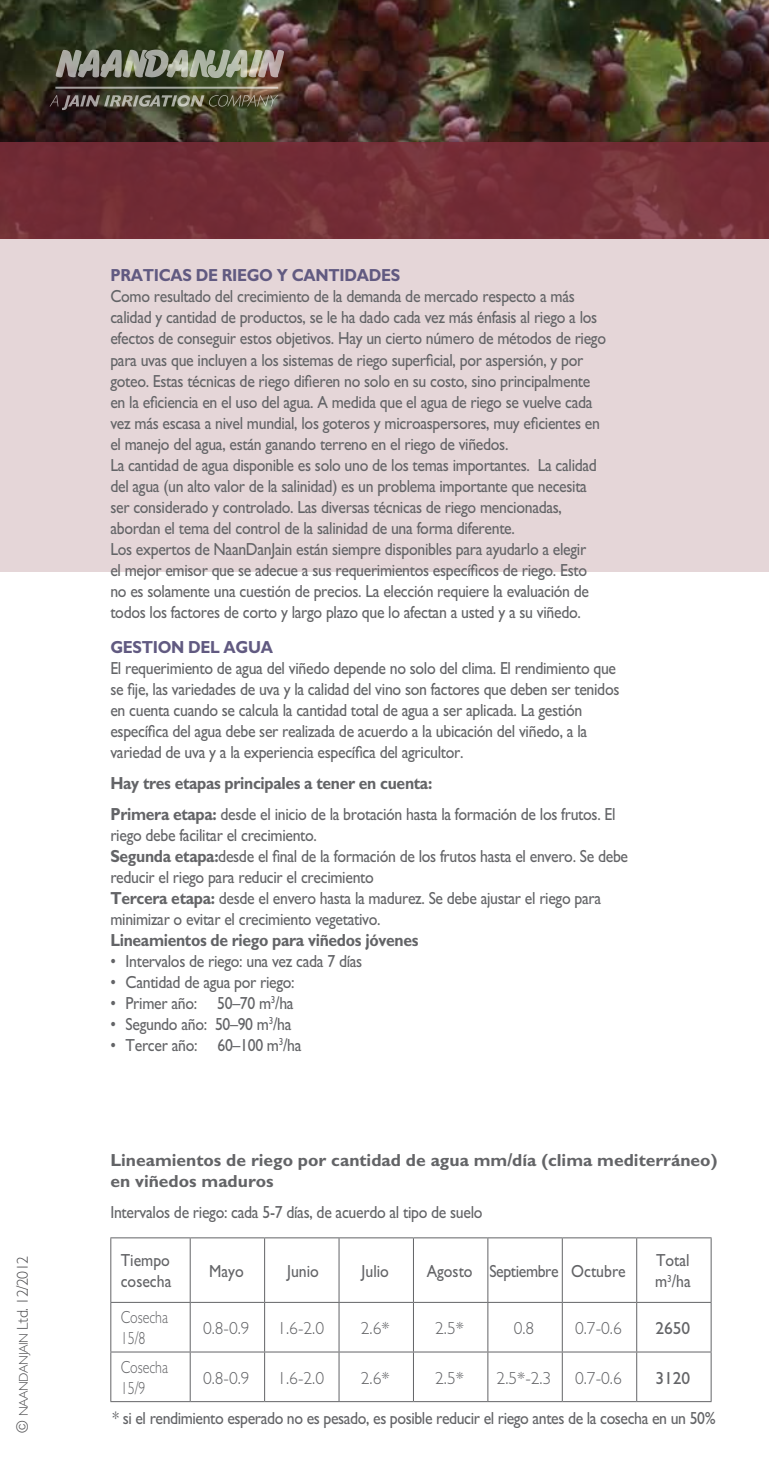
<style>
.page{position:relative;width:769px;height:1474px;background:#fff}
.page>*{position:absolute;margin:0;border:0;box-sizing:border-box;transform-origin:0 0}
.t1{font:17.5px/21px "M Gill Sans";letter-spacing:-.02em;color:#636467;scale:.9 1}
.t2{font:700 17.5px/21px "M Gill Sans";color:#636467}
.t3{font:300 17.5px "M Gill Sans";color:#636467}
.t4{font:700 17.5px "M Gill Sans";letter-spacing:-.02em;color:#615a81;scale:.9 1}
.t5{font:700 17.5px "M Gill Sans";letter-spacing:-.02em;color:#636467;scale:.9 1}
.t6{font:17.5px/21px "M Gill Sans";color:#636467;scale:.9 1}
.t7{font:300 17.5px/21px "M Gill Sans";color:#636467;scale:.8 1}
.t8{font:17.5px "M Gill Sans";letter-spacing:-.02em;color:#636467}
.t9{font:300 15.75px "M Gill Sans";letter-spacing:-.03em;color:#4d4d4f}
.s1{font-size:12.6px}
.s2{font-weight:700}
</style>
<div class="page">
<img style="left:0;top:0;width:769px;height:142px">
<div style="left:0;top:237px;width:769px;height:334px;background:#e5d6d8"></div>
<svg style="left:0;top:142px;width:768px;height:96px;background:#732e36"></svg>
<svg style="left:50px;top:95px;width:228px;height:15px;background:#605e4d"></svg>
<img style="left:56px;top:49px;width:228px;height:29px">
<hr style="left:55px;top:87px;width:223px;height:2px;background:#fff">
<hr style="left:768px;top:237px;width:1px;height:334px;background:#7c2e3a">
<hr style="left:768px;top:142px;width:1px;height:96px;background:#7c2e3a">
<hr style="left:110px;top:1237px;width:80px;height:1px;background:#636467">
<hr style="left:110px;top:1238px;width:1px;height:63px;background:#636467">
<hr style="left:190px;top:1237px;width:75px;height:1px;background:#636467">
<hr style="left:190px;top:1238px;width:1px;height:63px;background:#636467">
<hr style="left:265px;top:1237px;width:74px;height:1px;background:#636467">
<hr style="left:264px;top:1238px;width:1px;height:63px;background:#636467">
<hr style="left:339px;top:1237px;width:74px;height:1px;background:#636467">
<hr style="left:339px;top:1238px;width:1px;height:63px;background:#636467">
<hr style="left:413px;top:1237px;width:75px;height:1px;background:#636467">
<hr style="left:413px;top:1238px;width:1px;height:63px;background:#636467">
<hr style="left:488px;top:1237px;width:74px;height:1px;background:#636467">
<hr style="left:487px;top:1238px;width:1px;height:63px;background:#636467">
<hr style="left:562px;top:1237px;width:75px;height:1px;background:#636467">
<hr style="left:562px;top:1238px;width:1px;height:63px;background:#636467">
<hr style="left:637px;top:1237px;width:74px;height:1px;background:#636467">
<hr style="left:636px;top:1238px;width:1px;height:63px;background:#636467">
<hr style="left:711px;top:1238px;width:1px;height:63px;background:#636467">
<hr style="left:110px;top:1301px;width:80px;height:1px;background:#636467">
<hr style="left:110px;top:1302px;width:1px;height:49px;background:#636467">
<hr style="left:190px;top:1301px;width:75px;height:1px;background:#636467">
<hr style="left:190px;top:1302px;width:1px;height:49px;background:#636467">
<hr style="left:265px;top:1301px;width:74px;height:1px;background:#636467">
<hr style="left:264px;top:1302px;width:1px;height:49px;background:#636467">
<hr style="left:339px;top:1301px;width:74px;height:1px;background:#636467">
<hr style="left:339px;top:1302px;width:1px;height:49px;background:#636467">
<hr style="left:413px;top:1301px;width:75px;height:1px;background:#636467">
<hr style="left:413px;top:1302px;width:1px;height:49px;background:#636467">
<hr style="left:488px;top:1301px;width:74px;height:1px;background:#636467">
<hr style="left:487px;top:1302px;width:1px;height:49px;background:#636467">
<hr style="left:562px;top:1301px;width:75px;height:1px;background:#636467">
<hr style="left:562px;top:1302px;width:1px;height:49px;background:#636467">
<hr style="left:637px;top:1301px;width:74px;height:1px;background:#636467">
<hr style="left:636px;top:1302px;width:1px;height:49px;background:#636467">
<hr style="left:711px;top:1302px;width:1px;height:49px;background:#636467">
<hr style="left:110px;top:1351px;width:80px;height:1px;background:#636467">
<hr style="left:110px;top:1352px;width:1px;height:49px;background:#636467">
<hr style="left:190px;top:1351px;width:75px;height:1px;background:#636467">
<hr style="left:190px;top:1352px;width:1px;height:49px;background:#636467">
<hr style="left:265px;top:1351px;width:74px;height:1px;background:#636467">
<hr style="left:264px;top:1352px;width:1px;height:49px;background:#636467">
<hr style="left:339px;top:1351px;width:74px;height:1px;background:#636467">
<hr style="left:339px;top:1352px;width:1px;height:49px;background:#636467">
<hr style="left:413px;top:1351px;width:75px;height:1px;background:#636467">
<hr style="left:413px;top:1352px;width:1px;height:49px;background:#636467">
<hr style="left:488px;top:1351px;width:74px;height:1px;background:#636467">
<hr style="left:487px;top:1352px;width:1px;height:49px;background:#636467">
<hr style="left:562px;top:1351px;width:75px;height:1px;background:#636467">
<hr style="left:562px;top:1352px;width:1px;height:49px;background:#636467">
<hr style="left:637px;top:1351px;width:74px;height:1px;background:#636467">
<hr style="left:636px;top:1352px;width:1px;height:49px;background:#636467">
<hr style="left:711px;top:1352px;width:1px;height:49px;background:#636467">
<hr style="left:110px;top:1401px;width:80px;height:1px;background:#636467">
<hr style="left:190px;top:1401px;width:75px;height:1px;background:#636467">
<hr style="left:265px;top:1401px;width:74px;height:1px;background:#636467">
<hr style="left:339px;top:1401px;width:74px;height:1px;background:#636467">
<hr style="left:413px;top:1401px;width:75px;height:1px;background:#636467">
<hr style="left:488px;top:1401px;width:74px;height:1px;background:#636467">
<hr style="left:562px;top:1401px;width:75px;height:1px;background:#636467">
<hr style="left:637px;top:1401px;width:74px;height:1px;background:#636467">
<p class="t9" style="left:14px;top:1432px;width:178px;rotate:-90deg">© <span class="s1">NAANDANJAIN</span> Ltd. 12/2012</p>
<p class="t4" style="left:110px;top:266px;width:324px">PRATICAS DE RIEGO Y CANTIDADES</p>
<p class="t1" style="left:110px;top:286px;width:552px">Como resultado del crecimiento de la demanda de mercado respecto a más calidad y cantidad de productos, se le ha dado cada vez más énfasis al riego a los efectos de conseguir estos objetivos. Hay un cierto número de métodos de riego para uvas que incluyen a los sistemas de riego superficial, por aspersión, y por goteo. Estas técnicas de riego difieren no solo en su costo, sino principalmente en la eficiencia en el uso del agua. A medida que el agua de riego se vuelve cada vez más escasa a nivel mundial, los goteros y microaspersores, muy eficientes en el manejo del agua, están ganando terreno en el riego de viñedos.<br>La cantidad de agua disponible es solo uno de los temas importantes. La calidad del agua (un alto valor de la salinidad) es un problema importante que necesita ser considerado y controlado. Las diversas técnicas de riego mencionadas, abordan el tema del control de la salinidad de una forma diferente.<br>Los expertos de NaanDanJain están siempre disponibles para ayudarlo a elegir<br>el mejor emisor que se adecue a sus requerimientos específicos de riego. Esto no es solamente una cuestión de precios. La elección requiere la evaluación de todos los factores de corto y largo plazo que lo afectan a usted y a su viñedo.</p>
<p class="t4" style="left:110px;top:637px;width:182px">GESTION DEL AGUA</p>
<p class="t1" style="left:110px;top:657px;width:567px">El requerimiento de agua del viñedo depende no solo del clima. El rendimiento que se fije, las variedades de uva y la calidad del vino son factores que deben ser tenidos en cuenta cuando se calcula la cantidad total de agua a ser aplicada. La gestión específica del agua debe ser realizada de acuerdo a la ubicación del viñedo, a la variedad de uva y a la experiencia específica del agricultor.</p>
<p class="t1" style="left:110px;top:767px;width:563px;line-height:31px"><span class="s2">Hay tres etapas principales a tener en cuenta:<br>Primera etapa:</span> desde el inicio de la brotación hasta la formación de los frutos. El</p>
<p class="t1" style="left:110px;top:824px;width:577px">riego debe facilitar el crecimiento.<br><span class="s2">Segunda etapa:</span>desde el final de la formación de los frutos hasta el envero. Se debe reducir el riego para reducir el crecimiento<br><span class="s2">Tercera etapa:</span> desde el envero hasta la madurez. Se debe ajustar el riego para minimizar o evitar el crecimiento vegetativo.</p>
<p class="t5" style="left:110px;top:929px;width:344px">Lineamientos de riego para viñedos jóvenes</p>
<p class="t1" style="left:110px;top:950px;width:281px">• Intervalos de riego: una vez cada 7 días</p>
<p class="t1" style="left:110px;top:971px;width:206px">• Cantidad de agua por riego:</p>
<p class="t1" style="left:110px;top:992px;width:205px">• Primer año: 50–70 m<sup>3</sup>/ha</p>
<p class="t1" style="left:110px;top:1013px;width:203px">• Segundo año: 50–90 m<sup>3</sup>/ha</p>
<p class="t1" style="left:110px;top:1034px;width:214px">• Tercer año: 60–100 m<sup>3</sup>/ha</p>
<p class="t2" style="left:110px;top:1149px;width:608px">Lineamientos de riego por cantidad de agua mm/día (clima mediterráneo) en viñedos maduros</p>
<p class="t1" style="left:110px;top:1201px;width:415px">Intervalos de riego: cada 5-7 días, de acuerdo al tipo de suelo</p>
<p class="t6" style="left:121px;top:1250px;width:58px">Tiempo cosecha</p>
<p class="t1" style="left:209px;top:1260px;width:40px">Mayo</p>
<p class="t1" style="left:287px;top:1260px;width:37px">Junio</p>
<p class="t1" style="left:361px;top:1260px;width:32px">Julio</p>
<p class="t6" style="left:427px;top:1260px;width:223px">Agosto Septiembre Octubre</p>
<p class="t1" style="left:655px;top:1250px;width:41px">Total m<sup>3</sup>/ha</p>
<p class="t7" style="left:121px;top:1307px;width:61px">Cosecha<br>15/8</p>
<p class="t3" style="left:203px;top:1318px;width:48px">0.8-0.9</p>
<p class="t3" style="left:277px;top:1318px;width:48px">1.6-2.0</p>
<p class="t3" style="left:361px;top:1318px;width:30px">2.6*</p>
<p class="t3" style="left:435px;top:1318px;width:30px">2.5*</p>
<p class="t3" style="left:514px;top:1318px;width:22px">0.8</p>
<p class="t3" style="left:575px;top:1318px;width:48px">0.7-0.6</p>
<p class="t8" style="left:655px;top:1318px;width:36px">2650</p>
<p class="t7" style="left:121px;top:1356px;width:61px">Cosecha<br>15/9</p>
<p class="t3" style="left:203px;top:1367px;width:48px">0.8-0.9</p>
<p class="t3" style="left:277px;top:1367px;width:48px">1.6-2.0</p>
<p class="t3" style="left:361px;top:1367px;width:30px">2.6*</p>
<p class="t3" style="left:435px;top:1367px;width:30px">2.5*</p>
<p class="t3" style="left:497px;top:1367px;width:56px">2.5*-2.3</p>
<p class="t3" style="left:575px;top:1367px;width:48px">0.7-0.6</p>
<p class="t8" style="left:655px;top:1367px;width:36px">3120</p>
<p class="t1" style="left:112px;top:1407px;width:672px">* si el rendimiento esperado no es pesado, es posible reducir el riego antes de la cosecha en un 50%</p>
</div>
